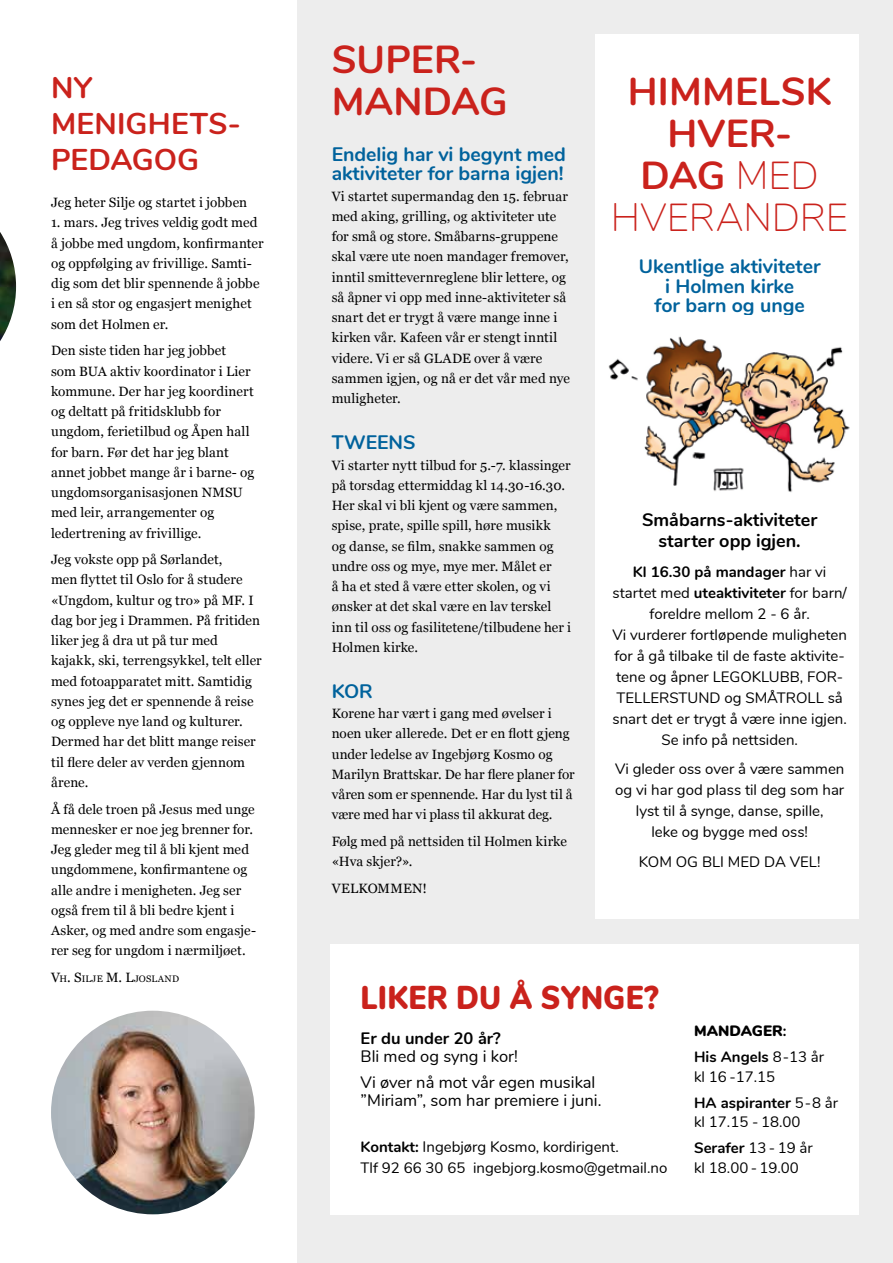
<style>
.page{position:relative;width:893px;height:1263px;background:#fff}
.page>*{position:absolute;margin:0;border:0;box-sizing:border-box;transform-origin:0 0}
.t1{font:700 39px/42px "Nunito";letter-spacing:.005em;color:#ca221c}
.t2{font:900 33px "Nunito";letter-spacing:.01em;color:#ca221c;scale:.9 1}
.t3{font:700 30px/36px "Nunito";letter-spacing:.005em;color:#ca221c}
.t4{font:700 19.5px/19.5px "Nunito";color:#00629c}
.t5{font:700 18px/21px "Nunito";color:#000;text-align:center}
.t6{font:16.5px/26.5px "Nunito";color:#000}
.t7{font:700 16.5px "Nunito";color:#000}
.t8{font:15px/21px "Nunito";color:#000}
.t9{font:700 15px/25.8px "Nunito";color:#000}
.t10{font:13.5px/20.2px "Georgia";letter-spacing:.005em;color:#000}
.t11{font:9.45px "Georgia";letter-spacing:.02em;color:#000}
.s1{font-size:13.5px}
.s2{font-weight:200}
.s3{font-weight:700}
.s4{font-weight:900}
.s5{font-weight:400}
</style>
<div class="page">
<div style="left:298px;top:0;width:595px;height:1263px;background:#ededed"></div>
<div style="left:330px;top:944px;width:529px;height:270px;background:#fff"></div>
<img style="left:0;top:232px;width:16px;height:109px">
<div style="left:595px;top:34px;width:264px;height:884px;background:#fff"></div>
<img style="left:608px;top:336px;width:242px;height:156px">
<img style="left:51px;top:1011px;width:204px;height:203px;border-radius:102px">
<h3 class="t3" style="left:51px;top:68px;width:191px">NY<br>MENIGHETS-<br>PEDAGOG</h3>
<p class="t10" style="left:51px;top:192px;width:198px">Jeg heter Silje og startet i jobben</p>
<p class="t10" style="left:51px;top:212px;width:214px">1. mars. Jeg trives veldig godt med å jobbe med ungdom, konfirmanter og oppfølging av frivillige. Samti&shy;dig som det blir spennende å jobbe i en så stor og engasjert menighet som det Holmen er.</p>
<p class="t10" style="left:51px;top:340px;width:205px">Den siste tiden har jeg jobbet som BUA aktiv koordinator i Lier kommune. Der har jeg koordinert og deltatt på fritidsklubb for ungdom, ferietilbud og Åpen hall for barn. Før det har jeg blant annet jobbet mange år i barne- og ungdomsorganisasjonen NMSU med leir, arrangementer og ledertrening av frivillige.</p>
<p class="t10" style="left:51px;top:549px;width:212px">Jeg vokste opp på Sørlandet,<br>men flyttet til Oslo for å studere «Ungdom, kultur og tro» på MF. I dag bor jeg i Drammen. På fritiden liker jeg å dra ut på tur med kajakk, ski, terrengsykkel, telt eller med fotoapparatet mitt. Samtidig synes jeg det er spennende å reise og oppleve nye land og kulturer.<br>Dermed har det blitt mange reiser til flere deler av verden gjennom årene.</p>
<p class="t10" style="left:51px;top:798px;width:207px">Å få dele troen på Jesus med unge mennesker er noe jeg brenner for.<br>Jeg gleder meg til å bli kjent med ungdommene, konfirmantene og alle andre i menigheten. Jeg ser også frem til å bli bedre kjent i<br>Asker, og med andre som engasje&shy;rer seg for ungdom i nærmiljøet.</p>
<p class="t11" style="left:51px;top:972px;width:129px"><span class="s1">V</span>H<span class="s1">. S</span>ILJE <span class="s1">M. L</span>JOSLAND</p>
<h1 class="t1" style="left:332px;top:37px;width:177px">SUPER-<br>MANDAG</h1>
<h3 class="t4" style="left:332px;top:143px;width:236px">Endelig har vi begynt med aktiviteter for barna igjen!</h3>
<p class="t10" style="left:332px;top:185px;width:240px">Vi startet supermandag den 15. februar med aking, grilling, og aktiviteter ute for små og store. Småbarns-gruppene skal være ute noen mandager fremover, inntil smittevernreglene blir lettere, og så åpner vi opp med inne-aktiviteter så snart det er trygt å være mange inne i kirken vår. Kafeen vår er stengt inntil videre. Vi er så GLADE over å være sammen igjen, og nå er det vår med nye muligheter.</p>
<h3 class="t4" style="left:332px;top:432px;width:85px">TWEENS</h3>
<p class="t10" style="left:332px;top:454px;width:241px">Vi starter nytt tilbud for 5.-7. klassinger på torsdag ettermiddag kl 14.30-16.30.<br>Her skal vi bli kjent og være sammen, spise, prate, spille spill, høre musikk<br>og danse, se film, snakke sammen og undre oss og mye, mye mer. Målet er<br>å ha et sted å være etter skolen, og vi ønsker at det skal være en lav terskel inn til oss og fasilitetene/tilbudene her i Holmen kirke.</p>
<h3 class="t4" style="left:332px;top:680px;width:43px">KOR</h3>
<p class="t10" style="left:332px;top:703px;width:244px">Korene har vært i gang med øvelser i noen uker allerede. Det er en flott gjeng under ledelse av Ingebjørg Kosmo og Marilyn Brattskar. De har flere planer for våren som er spennende. Har du lyst til å være med har vi plass til akkurat deg.</p>
<p class="t10" style="left:332px;top:831px;width:237px">Følg med på nettsiden til Holmen kirke «Hva skjer?».</p>
<p class="t10" style="left:332px;top:877px;width:97px">VELKOMMEN!</p>
<h1 class="t1" style="left:611px;top:68px;width:239px;text-align:center">HIMMELSK<br>HVER-<br>DAG <span class="s2">MED<br>HVERANDRE</span></h1>
<h3 class="t4" style="left:639px;top:255px;width:183px;text-align:center">Ukentlige aktiviteter i Holmen kirke<br>for barn og unge</h3>
<h3 class="t5" style="left:642px;top:508px;width:177px">Småbarns-aktiviteter starter opp igjen.</h3>
<p class="t8" style="left:612px;top:560px;width:236px;text-align:center"><span class="s3">Kl 16.30 på mandager</span> har vi startet med <span class="s3">uteaktiviteter</span> for barn/ foreldre mellom 2 - 6 år.<br>Vi vurderer fortløpende muligheten for å gå tilbake til de faste aktivite&shy;tene og åpner LEGOKLUBB, FOR-<br>TELLERSTUND og SMÅTROLL så snart det er trygt å være inne igjen.<br>Se info på nettsiden.</p>
<p class="t8" style="left:615px;top:758px;width:231px;text-align:center">Vi gleder oss over å være sammen og vi har god plass til deg som har lyst til å synge, danse, spille,<br>leke og bygge med oss!</p>
<p class="t8" style="left:639px;top:850px;width:183px">KOM OG BLI MED DA VEL!</p>
<h2 class="t2" style="left:361px;top:973px;width:333px">LIKER DU Å SYNGE?</h2>
<p class="t7" style="left:361px;top:1026px;width:142px">Er du under 20 år?</p>
<p class="t6" style="left:361px;top:1042px;width:236px">Bli med og syng i kor!<br>Vi øver nå mot vår egen musikal</p>
<p class="t6" style="left:361px;top:1086px;width:242px">”Miriam”, som har premiere i juni.</p>
<p class="t8" style="left:361px;top:1136px;width:308px"><span class="s3">Kontakt:</span> Ingebjørg Kosmo, kordirigent.<br>Tlf 92 66 30 65 ingebjorg.kosmo@getmail.no</p>
<p class="t9" style="left:694px;top:1017px;width:132px"><span class="s4">MANDAGER</span>:<br>His Angels <span class="s5">8 -13 år</span></p>
<p class="t8" style="left:694px;top:1063px;width:146px;line-height:25.8px">kl 16 -17.15<br><span class="s3">HA aspiranter</span> 5 - 8 år</p>
<p class="t8" style="left:694px;top:1108px;width:120px;line-height:25.8px">kl 17.15 - 18.00<br><span class="s3">Serafer</span> 13 - 19 år</p>
<p class="t8" style="left:694px;top:1156px;width:106px">kl 18.00 - 19.00</p>
</div>
